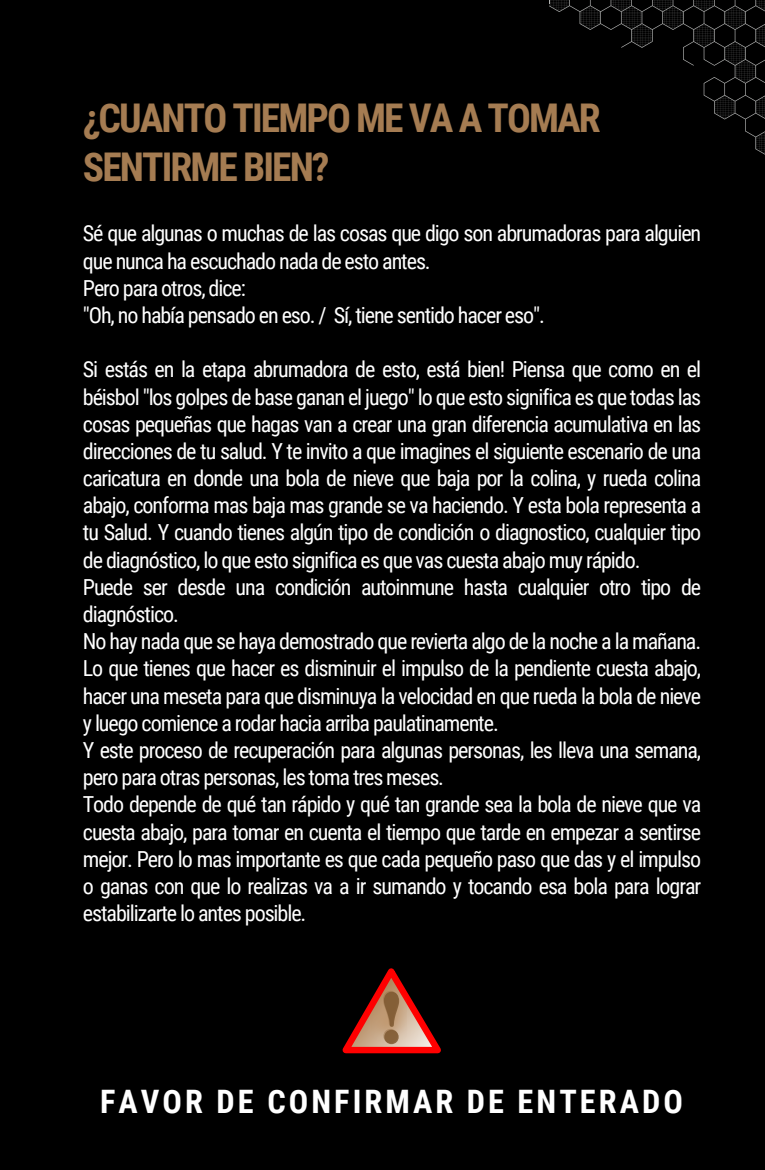
<style>
.page{position:relative;width:765px;height:1170px;background:#000}
.page>*{position:absolute;margin:0;border:0;box-sizing:border-box;transform-origin:0 0}
.t1{font:700 39.62px/49.8px "Roboto Condensed";letter-spacing:-.05em;color:#a57c52}
.t2{font:700 32.25px "Roboto Condensed";letter-spacing:.095em;color:#fff}
.t3{font:22.12px/27.2px "Roboto Condensed";letter-spacing:-.05em;color:#fff}
</style>
<div class="page">
<svg style="left:549px;top:0;width:216px;height:155px"></svg>
<svg style="left:342px;top:968px;width:99px;height:86px"></svg>
<p class="t1" style="left:83px;top:93px;width:519px">¿CUANTO TIEMPO ME VA A TOMAR<br>SENTIRME BIEN?</p>
<h1 class="t3" style="left:83px;top:220px;width:620px">Sé que algunas o muchas de las cosas que digo son abrumadoras para alguien que nunca ha escuchado nada de esto antes.</h1>
<p class="t3" style="left:83px;top:275px;width:165px">Pero para otros, dice:</p>
<p class="t3" style="left:83px;top:302px;width:464px">"Oh, no había pensado en eso. / Sí, tiene sentido hacer eso".</p>
<p class="t3" style="left:83px;top:356px;width:620px;text-align:justify">Si estás en la etapa abrumadora de esto, está bien! Piensa que como en el béisbol "los golpes de base ganan el juego" lo que esto significa es que todas las cosas pequeñas que hagas van a crear una gran diferencia acumulativa en las direcciones de tu salud. Y te invito a que imagines el siguiente escenario de una caricatura en donde una bola de nieve que baja por la colina, y rueda colina abajo, conforma mas baja mas grande se va haciendo. Y esta bola representa a tu Salud. Y cuando tienes algún tipo de condición o diagnostico, cualquier tipo de diagnóstico, lo que esto significa es que vas cuesta abajo muy rápido.</p>
<p class="t3" style="left:83px;top:574px;width:620px">Puede ser desde una condición autoinmune hasta cualquier otro tipo de diagnóstico.</p>
<p class="t3" style="left:83px;top:628px;width:620px;text-align:justify">No hay nada que se haya demostrado que revierta algo de la noche a la mañana.<br>Lo que tienes que hacer es disminuir el impulso de la pendiente cuesta abajo, hacer una meseta para que disminuya la velocidad en que rueda la bola de nieve y luego comience a rodar hacia arriba paulatinamente.</p>
<p class="t3" style="left:83px;top:737px;width:620px">Y este proceso de recuperación para algunas personas, les lleva una semana, pero para otras personas, les toma tres meses.</p>
<p class="t3" style="left:83px;top:791px;width:620px;text-align:justify">Todo depende de qué tan rápido y qué tan grande sea la bola de nieve que va cuesta abajo, para tomar en cuenta el tiempo que tarde en empezar a sentirse mejor. Pero lo mas importante es que cada pequeño paso que das y el impulso o ganas con que lo realizas va a ir sumando y tocando esa bola para lograr estabilizarte lo antes posible.</p>
<p class="t2" style="left:100px;top:1083px;width:584px">FAVOR DE CONFIRMAR DE ENTERADO</p>
</div>
